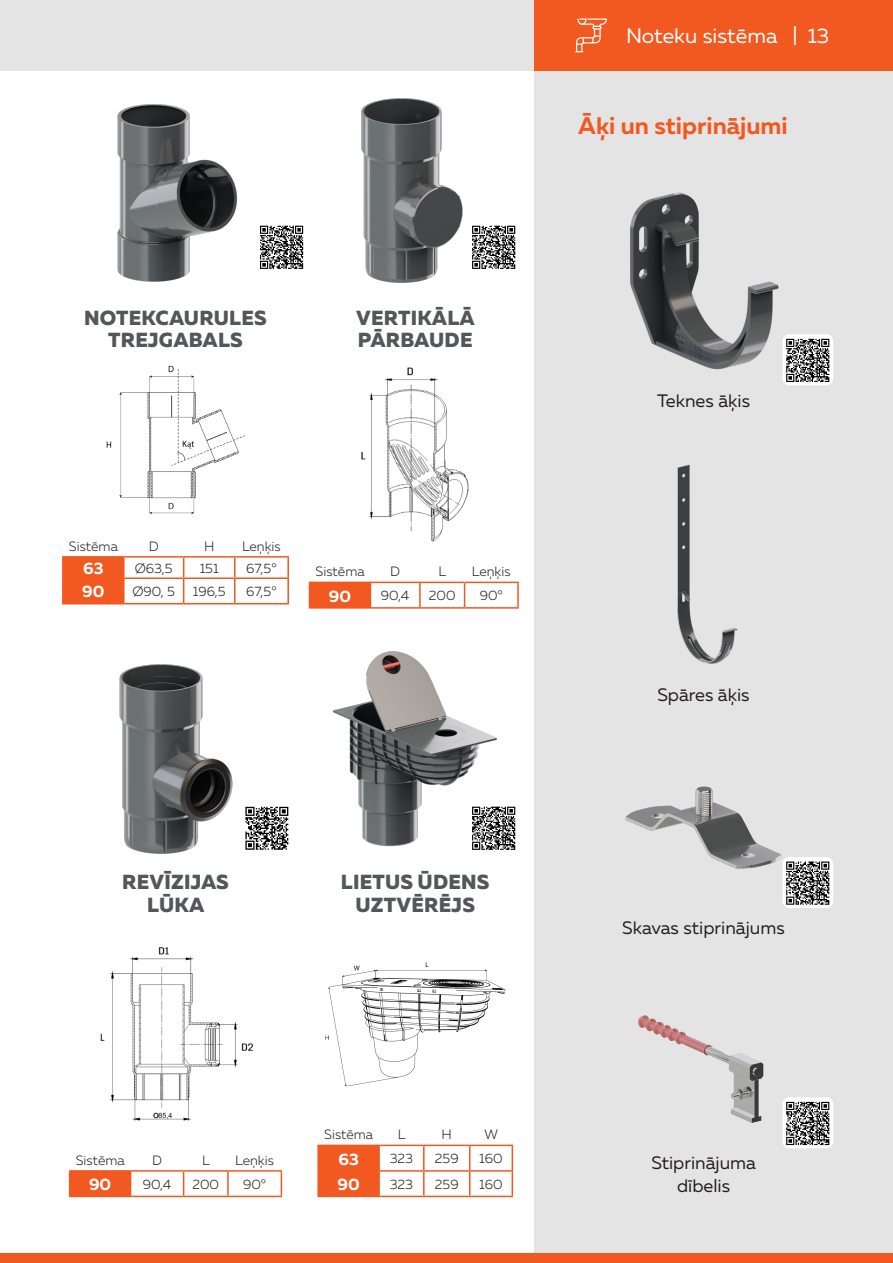
<style>
.page{position:relative;width:893px;height:1263px;background:#fff}
.page>*{position:absolute;margin:0;border:0;box-sizing:border-box;transform-origin:0 0}
.t1{font:700 24px "Muller";color:#f15921}
.t2{font:21px "Muller";color:#fff}
.t3{font:800 20.4px/22.5px "Muller";letter-spacing:.01em;color:#53565a}
.t4{font:18px/22.5px "Muller";color:#231f20;text-align:center}
.t5{font:700 16.5px "Muller";color:#fff}
.t6{font:300 13.5px "Muller";color:#231f20}
</style>
<div class="page">
<div style="left:0;top:0;width:540px;height:70px;background:#e5e4e5"></div>
<div style="left:535px;top:64px;width:358px;height:1199px;background:#e5e4e5"></div>
<div style="left:0;top:1253px;width:893px;height:10px;background:#f15921"></div>
<div style="left:535px;top:0;width:358px;height:70px;background:#f15921"></div>
<img style="left:361px;top:98px;width:102px;height:185px">
<img style="left:332px;top:651px;width:165px;height:196px">
<img style="left:117px;top:104px;width:121px;height:178px">
<img style="left:119px;top:664px;width:114px;height:190px">
<img style="left:106px;top:365px;width:139px;height:150px">
<img style="left:361px;top:367px;width:108px;height:175px">
<img style="left:325px;top:962px;width:181px;height:125px">
<img style="left:100px;top:947px;width:153px;height:175px">
<svg style="left:575px;top:19px;width:32px;height:33px"></svg>
<hr style="left:62px;top:556px;width:62px;height:2px;background:#f15921">
<div style="left:62px;top:557px;width:63px;height:46px;background:#f15921"></div>
<hr style="left:124px;top:556px;width:60px;height:2px;background:#f15921">
<hr style="left:184px;top:556px;width:51px;height:2px;background:#f15921">
<hr style="left:235px;top:556px;width:54px;height:2px;background:#f15921">
<svg style="left:287px;top:558px;width:2px;height:19px"></svg>
<hr style="left:62px;top:579px;width:2px;height:24px;background:#f15921">
<hr style="left:62px;top:577px;width:62px;height:2px;background:#f15921">
<hr style="left:62px;top:603px;width:62px;height:1px;background:#f15921">
<hr style="left:123px;top:579px;width:2px;height:24px;background:#f15921">
<hr style="left:124px;top:577px;width:60px;height:2px;background:#f15921">
<hr style="left:184px;top:577px;width:51px;height:2px;background:#f15921">
<hr style="left:235px;top:577px;width:54px;height:2px;background:#f15921">
<svg style="left:183px;top:558px;width:1px;height:45px"></svg>
<svg style="left:234px;top:558px;width:1px;height:45px"></svg>
<hr style="left:287px;top:579px;width:2px;height:24px;background:#f15921">
<hr style="left:124px;top:603px;width:60px;height:1px;background:#f15921">
<hr style="left:184px;top:603px;width:51px;height:1px;background:#f15921">
<hr style="left:235px;top:603px;width:54px;height:1px;background:#f15921">
<div style="left:310px;top:582px;width:60px;height:26px;background:#f15921"></div>
<svg style="left:309px;top:583px;width:1px;height:24px"></svg>
<hr style="left:309px;top:582px;width:61px;height:1px;background:#f15921">
<hr style="left:309px;top:607px;width:61px;height:2px;background:#f15921">
<svg style="left:370px;top:583px;width:1px;height:24px"></svg>
<hr style="left:370px;top:582px;width:50px;height:1px;background:#f15921">
<hr style="left:420px;top:582px;width:45px;height:1px;background:#f15921">
<hr style="left:465px;top:582px;width:54px;height:1px;background:#f15921">
<hr style="left:419px;top:583px;width:2px;height:24px;background:#f15921">
<svg style="left:464px;top:583px;width:1px;height:24px"></svg>
<hr style="left:517px;top:583px;width:2px;height:24px;background:#f15921">
<hr style="left:370px;top:607px;width:50px;height:2px;background:#f15921">
<hr style="left:420px;top:607px;width:45px;height:2px;background:#f15921">
<hr style="left:465px;top:607px;width:54px;height:2px;background:#f15921">
<div style="left:70px;top:1171px;width:61px;height:25px;background:#f15921"></div>
<svg style="left:69px;top:1172px;width:1px;height:24px"></svg>
<hr style="left:69px;top:1170px;width:62px;height:2px;background:#f15921">
<hr style="left:69px;top:1196px;width:62px;height:1px;background:#f15921">
<hr style="left:131px;top:1170px;width:53px;height:2px;background:#f15921">
<hr style="left:184px;top:1170px;width:44px;height:2px;background:#f15921">
<hr style="left:228px;top:1170px;width:54px;height:2px;background:#f15921">
<svg style="left:183px;top:1172px;width:1px;height:24px"></svg>
<hr style="left:227px;top:1172px;width:2px;height:24px;background:#f15921">
<svg style="left:281px;top:1172px;width:1px;height:24px"></svg>
<hr style="left:131px;top:1196px;width:53px;height:1px;background:#f15921">
<hr style="left:184px;top:1196px;width:44px;height:1px;background:#f15921">
<hr style="left:228px;top:1196px;width:54px;height:1px;background:#f15921">
<div style="left:319px;top:1146px;width:59px;height:50px;background:#f15921"></div>
<hr style="left:317px;top:1146px;width:2px;height:24px;background:#f15921">
<hr style="left:317px;top:1144px;width:62px;height:2px;background:#f15921">
<hr style="left:378px;top:1146px;width:2px;height:24px;background:#f15921">
<hr style="left:379px;top:1144px;width:45px;height:2px;background:#f15921">
<hr style="left:424px;top:1144px;width:46px;height:2px;background:#f15921">
<hr style="left:470px;top:1144px;width:43px;height:2px;background:#f15921">
<hr style="left:423px;top:1146px;width:2px;height:24px;background:#f15921">
<hr style="left:317px;top:1172px;width:2px;height:24px;background:#f15921">
<hr style="left:317px;top:1170px;width:62px;height:2px;background:#f15921">
<hr style="left:317px;top:1196px;width:62px;height:1px;background:#f15921">
<hr style="left:378px;top:1172px;width:2px;height:24px;background:#f15921">
<hr style="left:379px;top:1170px;width:45px;height:2px;background:#f15921">
<hr style="left:424px;top:1170px;width:46px;height:2px;background:#f15921">
<hr style="left:470px;top:1170px;width:43px;height:2px;background:#f15921">
<hr style="left:423px;top:1172px;width:2px;height:24px;background:#f15921">
<svg style="left:469px;top:1146px;width:1px;height:50px"></svg>
<svg style="left:512px;top:1146px;width:1px;height:50px"></svg>
<hr style="left:379px;top:1196px;width:45px;height:1px;background:#f15921">
<hr style="left:424px;top:1196px;width:46px;height:1px;background:#f15921">
<hr style="left:470px;top:1196px;width:43px;height:1px;background:#f15921">
<img style="left:630px;top:192px;width:149px;height:178px">
<img style="left:677px;top:464px;width:61px;height:200px">
<img style="left:625px;top:786px;width:157px;height:83px">
<img style="left:638px;top:1015px;width:126px;height:108px">
<svg style="left:472px;top:225px;width:44px;height:44px"></svg>
<svg style="left:472px;top:226px;width:43px;height:43px"></svg>
<svg style="left:260px;top:225px;width:44px;height:44px"></svg>
<svg style="left:260px;top:226px;width:43px;height:43px"></svg>
<div style="left:468px;top:802px;width:51px;height:51px;background:#fff;border-radius:7px"></div>
<svg style="left:472px;top:806px;width:44px;height:44px"></svg>
<svg style="left:472px;top:807px;width:43px;height:43px"></svg>
<div style="left:782px;top:334px;width:51px;height:51px;background:#fff;border-radius:7px"></div>
<svg style="left:786px;top:338px;width:44px;height:44px"></svg>
<svg style="left:786px;top:339px;width:43px;height:43px"></svg>
<div style="left:782px;top:857px;width:51px;height:51px;background:#fff;border-radius:7px"></div>
<svg style="left:829px;top:861px;width:1px;height:44px"></svg>
<svg style="left:786px;top:861px;width:43px;height:44px;background:#787878"></svg>
<div style="left:782px;top:1097px;width:51px;height:51px;background:#fff;border-radius:7px"></div>
<svg style="left:786px;top:1101px;width:44px;height:45px"></svg>
<svg style="left:786px;top:1102px;width:43px;height:43px"></svg>
<svg style="left:245px;top:806px;width:44px;height:39px"></svg>
<svg style="left:245px;top:807px;width:43px;height:43px"></svg>
<p class="t3" style="left:84px;top:306px;width:184px">NOTEKCAURULES</p>
<p class="t3" style="left:108px;top:329px;width:136px">TREJGABALS</p>
<p class="t3" style="left:356px;top:306px;width:120px">VERTIKĀLĀ<br>PĀRBAUDE</p>
<p class="t6" style="left:69px;top:538px;width:51px">Sistēma</p>
<p class="t6" style="left:149px;top:538px;width:11px">D</p>
<p class="t6" style="left:204px;top:538px;width:12px">H</p>
<p class="t6" style="left:242px;top:538px;width:40px">Leņķis</p>
<p class="t5" style="left:83px;top:558px;width:22px">63</p>
<p class="t6" style="left:135px;top:560px;width:39px">Ø63,5</p>
<p class="t6" style="left:200px;top:560px;width:21px">151</p>
<p class="t6" style="left:246px;top:560px;width:32px">67,5°</p>
<p class="t5" style="left:82px;top:581px;width:24px">90</p>
<p class="t6" style="left:132px;top:583px;width:44px">Ø90, 5</p>
<p class="t6" style="left:193px;top:583px;width:34px">196,5</p>
<p class="t6" style="left:246px;top:583px;width:32px">67,5°</p>
<p class="t6" style="left:316px;top:564px;width:51px">Sistēma</p>
<p class="t6" style="left:390px;top:564px;width:11px">D</p>
<p class="t6" style="left:438px;top:564px;width:9px">L</p>
<p class="t6" style="left:472px;top:564px;width:40px">Leņķis</p>
<p class="t5" style="left:329px;top:585px;width:24px">90</p>
<p class="t6" style="left:381px;top:588px;width:30px">90,4</p>
<p class="t6" style="left:429px;top:588px;width:28px">200</p>
<p class="t6" style="left:480px;top:588px;width:25px">90°</p>
<p class="t3" style="left:122px;top:871px;width:108px">REVĪZIJAS</p>
<p class="t3" style="left:147px;top:894px;width:59px">LŪKA</p>
<p class="t3" style="left:341px;top:871px;width:150px">LIETUS ŪDENS</p>
<p class="t3" style="left:355px;top:894px;width:121px">UZTVĒRĒJS</p>
<p class="t2" style="left:626px;top:23px;width:205px">Noteku sistēma | 13</p>
<p class="t1" style="left:578px;top:111px;width:211px">Āķi un stiprinājumi</p>
<p class="t4" style="left:657px;top:389px;width:95px">Teknes āķis</p>
<p class="t4" style="left:657px;top:683px;width:94px">Spāres āķis</p>
<p class="t4" style="left:622px;top:916px;width:164px">Skavas stiprinājums</p>
<p class="t6" style="left:76px;top:1152px;width:51px">Sistēma</p>
<p class="t6" style="left:152px;top:1152px;width:11px">D</p>
<p class="t6" style="left:202px;top:1152px;width:9px">L</p>
<p class="t6" style="left:235px;top:1152px;width:40px">Leņķis</p>
<p class="t5" style="left:89px;top:1174px;width:24px">90</p>
<p class="t6" style="left:143px;top:1176px;width:30px">90,4</p>
<p class="t6" style="left:192px;top:1176px;width:28px">200</p>
<p class="t6" style="left:243px;top:1176px;width:25px">90°</p>
<p class="t6" style="left:324px;top:1126px;width:51px">Sistēma</p>
<p class="t6" style="left:398px;top:1126px;width:9px">L</p>
<p class="t6" style="left:442px;top:1126px;width:12px">H</p>
<p class="t6" style="left:484px;top:1126px;width:15px">W</p>
<p class="t5" style="left:338px;top:1148px;width:22px">63</p>
<p class="t6" style="left:390px;top:1150px;width:25px">323</p>
<p class="t6" style="left:435px;top:1150px;width:25px">259</p>
<p class="t6" style="left:479px;top:1150px;width:25px">160</p>
<p class="t5" style="left:337px;top:1174px;width:24px">90</p>
<p class="t6" style="left:390px;top:1176px;width:25px">323</p>
<p class="t6" style="left:435px;top:1176px;width:25px">259</p>
<p class="t6" style="left:479px;top:1176px;width:25px">160</p>
<p class="t4" style="left:651px;top:1151px;width:106px">Stiprinājuma dībelis</p>
</div>
